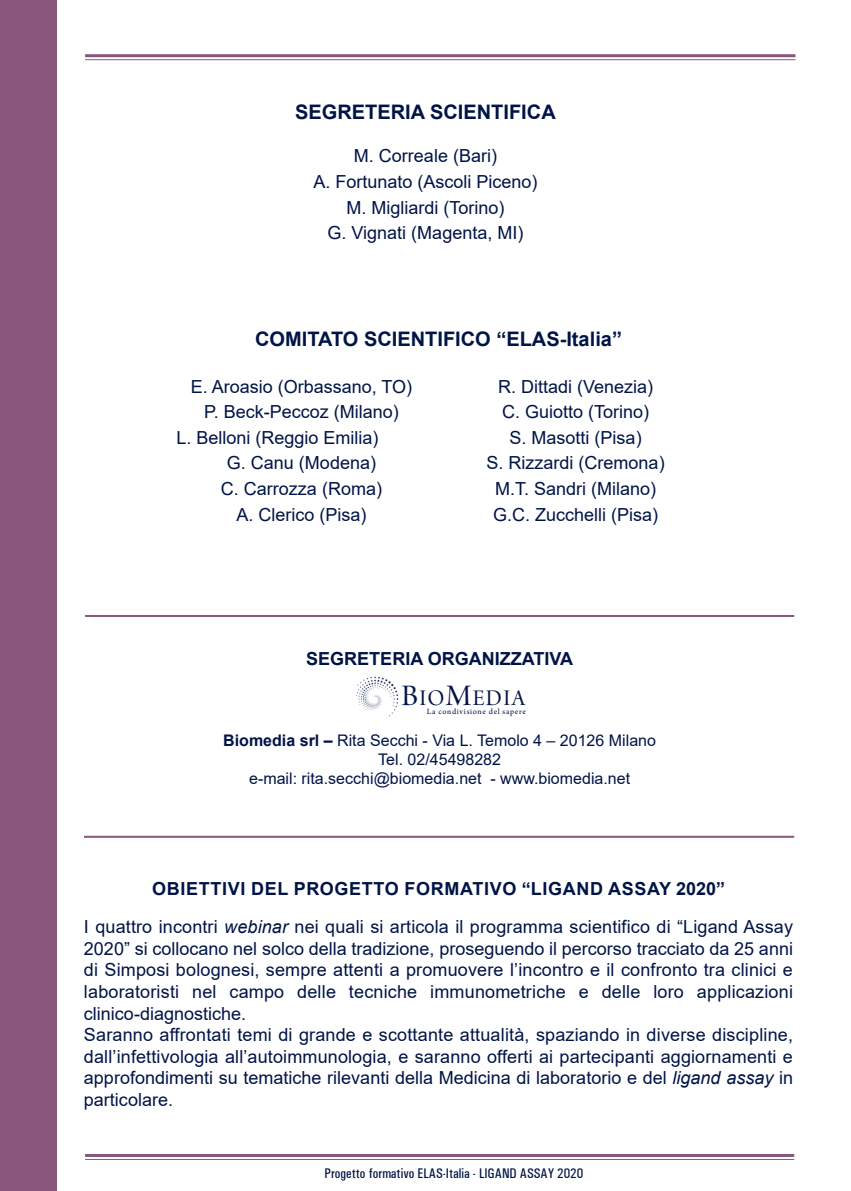
<style>
.page{position:relative;width:851px;height:1191px;background:#fff}
.page>*{position:absolute;margin:0;border:0;box-sizing:border-box;transform-origin:0 0}
.t1{font:23.6px "Arno Pro Display";letter-spacing:.055em;color:#001447}
.t2{font:700 20px "Arial";color:#001447}
.t3{font:18px/21.6px "Arial";color:#001447;text-align:justify}
.t4{font:700 18px "Arial";letter-spacing:.035em;color:#001447}
.t5{font:700 18px "Arial";color:#001447}
.t6{font:16px "Arial";color:#001447}
.t7{font:500 condensed 14px "Univers";color:#001447}
.t8{font:8.4px "Arno Pro";letter-spacing:.075em;color:#001447}
.s1{font-size:31.6px}
.s2{font-weight:700}
.s3{font-style:italic}
</style>
<div class="page">
<div style="left:0;top:0;width:57px;height:1190px;background:#8a577c"></div>
<hr style="left:85px;top:54px;width:710px;height:3px;background:#8a577c">
<hr style="left:85px;top:59px;width:710px;height:1px;background:#8a577c">
<hr style="left:85px;top:615px;width:709px;height:2px;background:#8a577c">
<hr style="left:84px;top:835px;width:710px;height:2px;background:#8a577c">
<hr style="left:85px;top:1154px;width:709px;height:3px;background:#8a577c">
<hr style="left:85px;top:1159px;width:709px;height:1px;background:#8a577c">
<img style="left:357px;top:676px;width:42px;height:41px">
<p class="t2" style="left:295px;top:101px;width:262px">SEGRETERIA SCIENTIFICA</p>
<p class="t3" style="left:354px;top:145px;width:145px">M. Correale (Bari)</p>
<p class="t3" style="left:313px;top:171px;width:226px">A. Fortunato (Ascoli Piceno)</p>
<p class="t3" style="left:346px;top:197px;width:160px">M. Migliardi (Torino)</p>
<p class="t3" style="left:327px;top:222px;width:197px">G. Vignati (Magenta, MI)</p>
<p class="t2" style="left:255px;top:328px;width:368px">COMITATO SCIENTIFICO “ELAS-Italia”</p>
<p class="t3" style="left:191px;top:375px;width:223px">E. Aroasio (Orbassano, TO)</p>
<p class="t3" style="left:204px;top:401px;width:196px">P. Beck-Peccoz (Milano)</p>
<p class="t3" style="left:176px;top:427px;width:204px">L. Belloni (Reggio Emilia)</p>
<p class="t3" style="left:227px;top:452px;width:151px">G. Canu (Modena)</p>
<p class="t3" style="left:221px;top:478px;width:163px">C. Carrozza (Roma)</p>
<p class="t3" style="left:236px;top:503px;width:132px">A. Clerico (Pisa)</p>
<p class="t3" style="left:498px;top:375px;width:157px">R. Dittadi (Venezia)</p>
<p class="t3" style="left:502px;top:401px;width:149px">C. Guiotto (Torino)</p>
<p class="t3" style="left:509px;top:427px;width:134px">S. Masotti (Pisa)</p>
<p class="t3" style="left:486px;top:452px;width:180px">S. Rizzardi (Cremona)</p>
<p class="t3" style="left:495px;top:478px;width:163px">M.T. Sandri (Milano)</p>
<p class="t3" style="left:493px;top:503px;width:167px">G.C. Zucchelli (Pisa)</p>
<p class="t5" style="left:306px;top:649px;width:268px">SEGRETERIA ORGANIZZATIVA</p>
<p class="t1" style="left:401px;top:682px;width:125px"><span class="s1">B</span>IO<span class="s1">M</span>EDIA</p>
<p class="t8" style="left:427px;top:706px;width:100px">La condivisione del sapere</p>
<p class="t6" style="left:223px;top:731px;width:434px"><span class="s2">Biomedia srl –</span> Rita Secchi - Via L. Temolo 4 – 20126 Milano</p>
<p class="t6" style="left:378px;top:750px;width:124px">Tel. 02/45498282</p>
<p class="t6" style="left:249px;top:770px;width:382px">e-mail: rita.secchi@biomedia.net - www.biomedia.net</p>
<p class="t4" style="left:152px;top:878px;width:574px">OBIETTIVI DEL PROGETTO FORMATIVO “LIGAND ASSAY 2020”</p>
<p class="t3" style="left:84px;top:916px;width:710px">I quattro incontri <span class="s3">webinar</span> nei quali si articola il programma scientifico di “Ligand Assay 2020” si collocano nel solco della tradizione, proseguendo il percorso tracciato da 25 anni di Simposi bolognesi, sempre attenti a promuovere l’incontro e il confronto tra clinici e laboratoristi nel campo delle tecniche immunometriche e delle loro applicazioni clinico-diagnostiche.</p>
<p class="t3" style="left:84px;top:1024px;width:710px">Saranno affrontati temi di grande e scottante attualità, spaziando in diverse discipline, dall’infettivologia all’autoimmunologia, e saranno offerti ai partecipanti aggiornamenti e approfondimenti su tematiche rilevanti della Medicina di laboratorio e del <span class="s3">ligand assay</span> in particolare.</p>
<p class="t7" style="left:324px;top:1164px;width:260px">Progetto formativo ELAS-Italia - LIGAnD ASSAY 2020</p>
</div>
